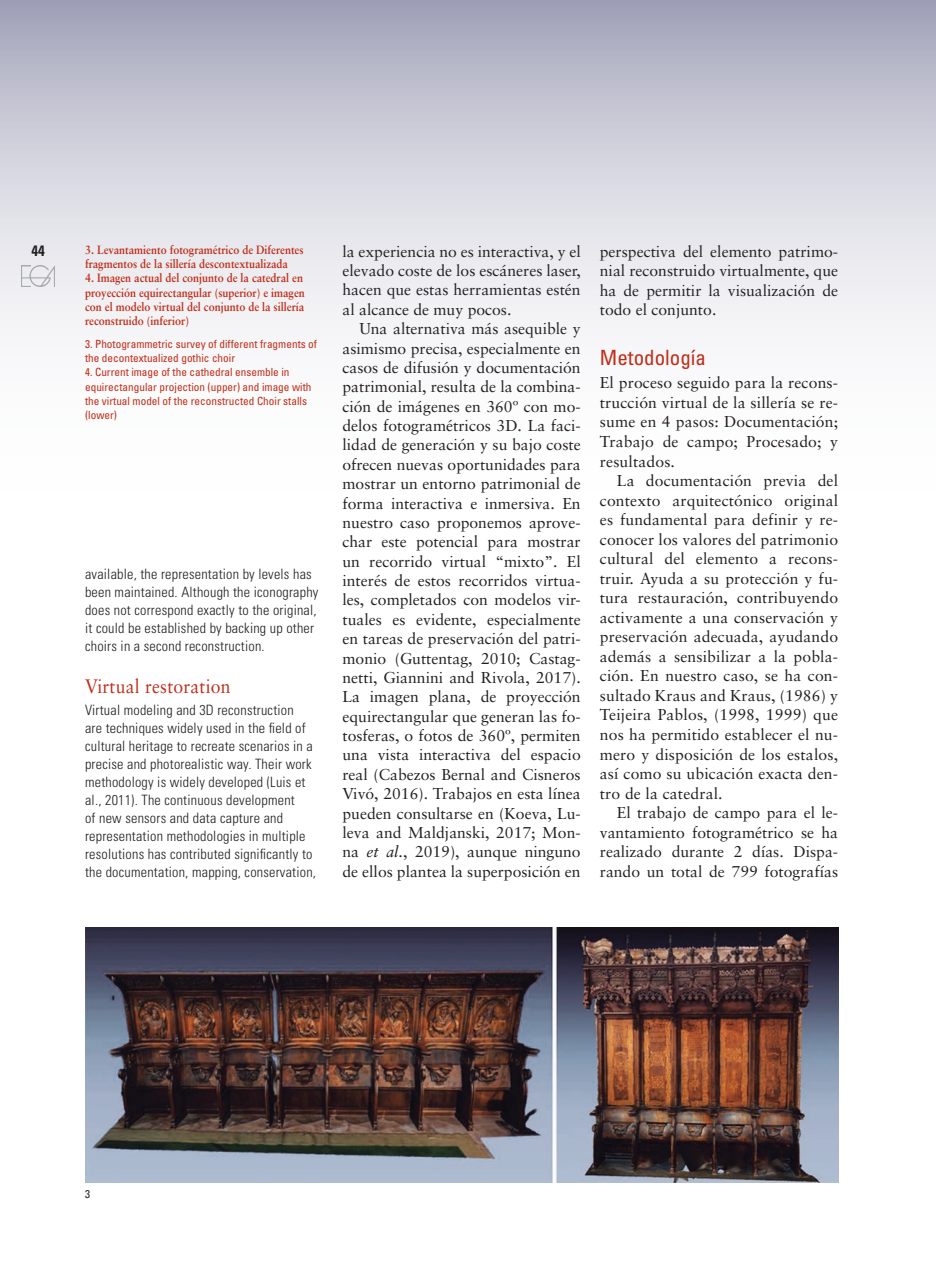
<style>
.page{position:relative;width:936px;height:1276px;background:#fff}
.page>*{position:absolute;margin:0;border:0;box-sizing:border-box;transform-origin:0 0}
.TITULAR_1_CAST{font:condensed 21px "Univers";color:#c02d19}
.TITULAR_1_INGLES{font:19.5px "Sabon";letter-spacing:.015em;color:#c02d19;scale:.9 1}
.t1{font:15.75px/19.4px "Sabon";color:#231f20;text-align:justify}
.t2{font:700 condensed 15px "Univers";color:#231f20}
.t3{font:300 condensed 14.25px/18px "Univers";letter-spacing:.015em;color:#231f20}
.t4{font:700 12px/14.2px "Sabon";color:#c02d19;scale:.9 1}
.t5{font:condensed 11.25px/14.2px "Univers";color:#c02d19}
.PIES_DE_FOTO_INGLES{font:condensed 11.25px "Univers";color:#231f20}
.s1{font-style:italic}
</style>
<div class="page">
<svg style="left:0;top:0;width:935px;height:331px;background:#d1d1dc"></svg>
<img style="left:85px;top:927px;width:753px;height:255px">
<img style="left:22px;top:265px;width:33px;height:21px">
<p class="t2" style="left:32px;top:242px;width:15px">44</p>
<p class="t4" style="left:85px;top:242px;width:244px">3. Levantamiento fotogramétrico de Diferentes fragmentos de la sillería descontextualizada</p>
<p class="t4" style="left:85px;top:271px;width:246px">4. Imagen actual del conjunto de la catedral en proyección equirectangular (superior) e imagen con el modelo virtual del conjunto de la sillería reconstruido (inferior)</p>
<p class="t5" style="left:85px;top:336px;width:233px">3. Photogrammetric survey of different fragments of the decontextualized gothic choir</p>
<p class="t5" style="left:85px;top:365px;width:228px">4. Current image of the cathedral ensemble in equirectangular projection (upper) and image with the virtual model of the reconstructed Choir stalls (lower)</p>
<p class="t3" style="left:85px;top:565px;width:235px">available, the representation by levels has been maintained. Although the iconography does not correspond exactly to the original, it could be established by backing up other choirs in a second reconstruction.</p>
<p class="TITULAR_1_INGLES" style="left:85px;top:674px;width:163px">Virtual restoration</p>
<p class="t3" style="left:85px;top:701px;width:232px">Virtual modeling and 3D reconstruction<br>are techniques widely used in the field of cultural heritage to recreate scenarios in a precise and photorealistic way. Their work methodology is widely developed (Luis et al., 2011). The continuous development<br>of new sensors and data capture and representation methodologies in multiple resolutions has contributed significantly to the documentation, mapping, conservation,</p>
<p class="t1" style="left:342px;top:241px;width:240px">la experiencia no es interactiva, y el elevado coste de los escáneres laser, hacen que estas herramientas estén al alcance de muy pocos.</p>
<p class="t1" style="left:342px;top:319px;width:240px;text-indent:17px">Una alternativa más asequible y asimismo precisa, especialmente en casos de difusión y documentación patrimonial, resulta de la combina&shy;ción de imágenes en 360º con mo&shy;delos fotogramétricos 3D. La faci&shy;lidad de generación y su bajo coste ofrecen nuevas oportunidades para mostrar un entorno patrimonial de forma interactiva e inmersiva. En nuestro caso proponemos aprove&shy;char este potencial para mostrar un recorrido virtual “mixto”. El interés de estos recorridos virtua&shy;les, completados con modelos vir&shy;tuales es evidente, especialmente en tareas de preservación del patri&shy;monio (Guttentag, 2010; Castag&shy;netti, Giannini and Rivola, 2017).<br>La imagen plana, de proyección equirectangular que generan las fo&shy;tosferas, o fotos de 360º, permiten una vista interactiva del espacio real (Cabezos Bernal and Cisneros Vivó, 2016). Trabajos en esta línea pueden consultarse en (Koeva, Lu&shy;leva and Maldjanski, 2017; Mon&shy;na <span class="s1">et al.</span>, 2019), aunque ninguno de ellos plantea la superposición en</p>
<p class="t1" style="left:600px;top:241px;width:240px">perspectiva del elemento patrimo&shy;nial reconstruido virtualmente, que ha de permitir la visualización de todo el conjunto.</p>
<p class="TITULAR_1_CAST" style="left:600px;top:344px;width:108px">Metodología</p>
<p class="t1" style="left:600px;top:373px;width:240px">El proceso seguido para la recons&shy;trucción virtual de la sillería se re&shy;sume en 4 pasos: Documentación; Trabajo de campo; Procesado; y resultados.</p>
<p class="t1" style="left:600px;top:471px;width:240px;text-indent:17px">La documentación previa del contexto arquitectónico original es fundamental para definir y re&shy;conocer los valores del patrimonio cultural del elemento a recons&shy;truir. Ayuda a su protección y fu&shy;tura restauración, contribuyendo activamente a una conservación y preservación adecuada, ayudando además a sensibilizar a la pobla&shy;ción. En nuestro caso, se ha con&shy;sultado Kraus and Kraus, (1986) y Teijeira Pablos, (1998, 1999) que nos ha permitido establecer el nu&shy;mero y disposición de los estalos, así como su ubicación exacta den&shy;tro de la catedral.</p>
<p class="t1" style="left:600px;top:803px;width:240px;text-indent:17px">El trabajo de campo para el le&shy;vantamiento fotogramétrico se ha realizado durante 2 días. Dispa&shy;rando un total de 799 fotografías</p>
<p class="PIES_DE_FOTO_INGLES" style="left:85px;top:1187px;width:6px">3</p>
</div>
